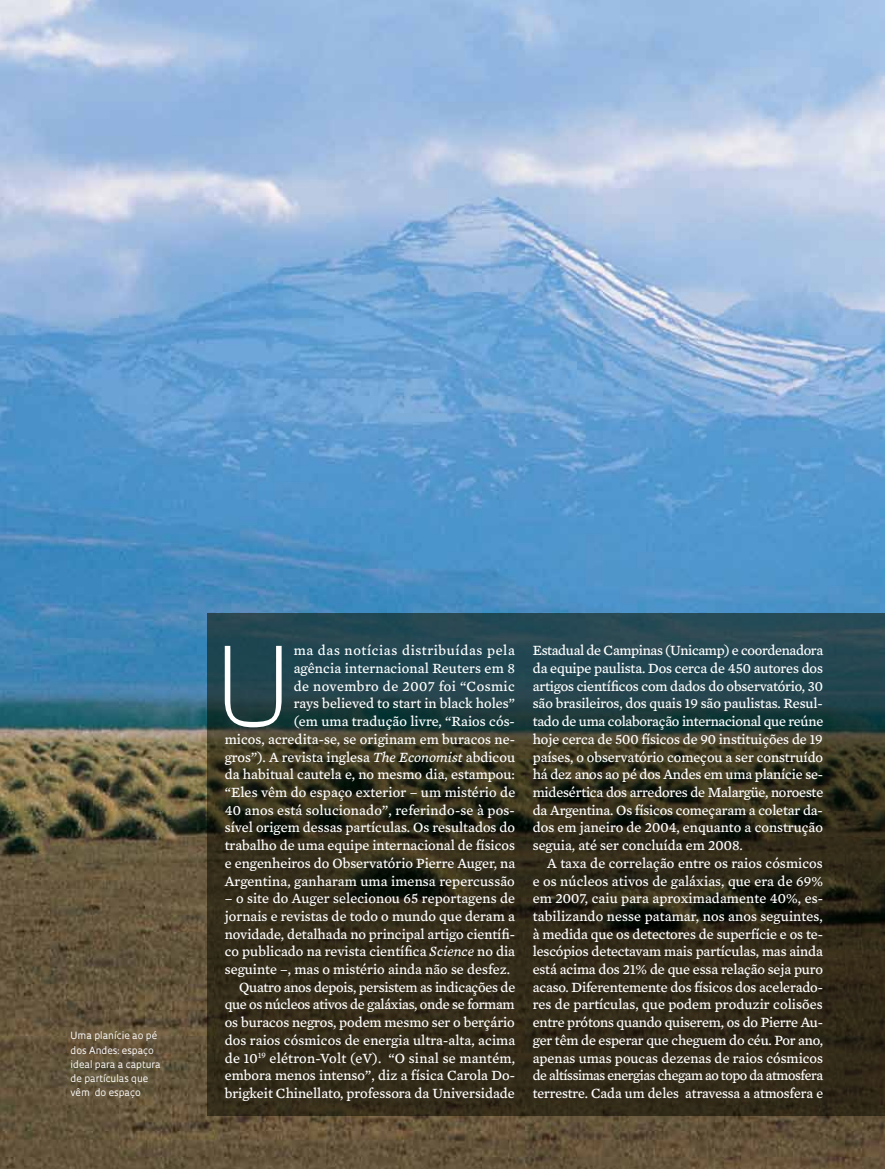
<style>
.page{position:relative;width:885px;height:1169px;background:#fff}
.page>*{position:absolute;margin:0;border:0;box-sizing:border-box;transform-origin:0 0}
.t1{font:300 106.65px "Fapesp";color:#fff}
.t2{font:14.4px/17.7px "Mercury Text G4";color:#fff;text-align:justify}
.t3{font:14.4px "Mercury Text G4";letter-spacing:-.02em;color:#fff}
.t4{font:9.75px/14.1px "Fapesp";color:#fff}
.s1{font-style:italic}
</style>
<div class="page">
<img style="left:0;top:0;width:885px;height:1168px">
<svg style="left:207px;top:613px;width:678px;height:502px;background:#2e3125"></svg>
<p class="t4" style="left:71px;top:1028px;width:92px">U ma planície ao pé dos Andes: espaço ideal para a captura de partículas que vêm do espaço</p>
<p class="t2" style="left:225px;top:641px;width:292px;text-align:right">ma das notícias distribuídas pela<br>agência internacional Reuters em 8<br>de novembro de 2007 foi “Cosmic<br>rays believed to start in black holes”<br>(em uma tradução livre, “Raios cós-<br>micos, acredita-se, se originam em buracos ne&shy;gros”). A revista inglesa <span class="s1">The Economist</span> abdicou da habitual cautela e, no mesmo dia, estampou: “Eles vêm do espaço exterior – um mistério de 40 anos está solucionado”, referindo-se à pos&shy;sível origem dessas partículas. Os resultados do trabalho de uma equipe internacional de físicos e engenheiros do Observatório Pierre Auger, na Argentina, ganharam uma imensa repercussão</p>
<p class="t2" style="left:225px;top:888px;width:292px">– o site do Auger selecionou 65 reportagens de</p>
<p class="t2" style="left:225px;top:906px;width:292px">jornais e revistas de todo o mundo que deram a</p>
<p class="t2" style="left:225px;top:924px;width:292px">novidade, detalhada no principal artigo científi-</p>
<p class="t2" style="left:225px;top:941px;width:292px">co publicado na revista científica <span class="s1">Science</span> no dia</p>
<p class="t2" style="left:225px;top:959px;width:287px">seguinte –, mas o mistério ainda não se desfez.</p>
<p class="t3" style="left:239px;top:976px;width:278px">Quatro anos depois, persistem as indicações de</p>
<p class="t3" style="left:225px;top:994px;width:291px">que os núcleos ativos de galáxias, onde se formam</p>
<p class="t2" style="left:225px;top:1012px;width:292px">os buracos negros, podem mesmo ser o berçário</p>
<p class="t2" style="left:225px;top:1030px;width:292px">dos raios cósmicos de energia ultra-alta, acima</p>
<p class="t2" style="left:225px;top:1048px;width:292px">de 10<sup>19</sup> elétron-Volt (eV). “O sinal se mantém,</p>
<p class="t2" style="left:225px;top:1066px;width:292px">embora menos intenso”, diz a física Carola Do-</p>
<p class="t2" style="left:225px;top:1083px;width:292px">brigkeit Chinellato, professora da Universidade</p>
<h1 class="t1" style="left:215px;top:613px;width:77px">U</h1>
<p class="t2" style="left:533px;top:641px;width:292px">Estadual de Campinas (Unicamp) e coordenadora da equipe paulista. Dos cerca de 450 autores dos artigos científicos com dados do observatório, 30 são brasileiros, dos quais 19 são paulistas. Resul&shy;tado de uma colaboração internacional que reúne hoje cerca de 500 físicos de 90 instituições de 19 países, o observatório começou a ser construído há dez anos ao pé dos Andes em uma planície se&shy;midesértica dos arredores de Malargüe, noroeste da Argentina. Os físicos começaram a coletar da&shy;dos em janeiro de 2004, enquanto a construção seguia, até ser concluída em 2008.</p>
<p class="t2" style="left:533px;top:853px;width:292px;text-indent:14px">A taxa de correlação entre os raios cósmicos e os núcleos ativos de galáxias, que era de 69% em 2007, caiu para aproximadamente 40%, es&shy;tabilizando nesse patamar, nos anos seguintes, à medida que os detectores de superfície e os te&shy;lescópios detectavam mais partículas, mas ainda está acima dos 21% de que essa relação seja puro acaso. Diferentemente dos físicos dos acelerado&shy;res de partículas, que podem produzir colisões entre prótons quando quiserem, os do Pierre Au&shy;ger têm de esperar que cheguem do céu. Por ano, apenas umas poucas dezenas de raios cósmicos de altíssimas energias chegam ao topo da atmosfera terrestre. Cada um deles atravessa a atmosfera e</p>
</div>
